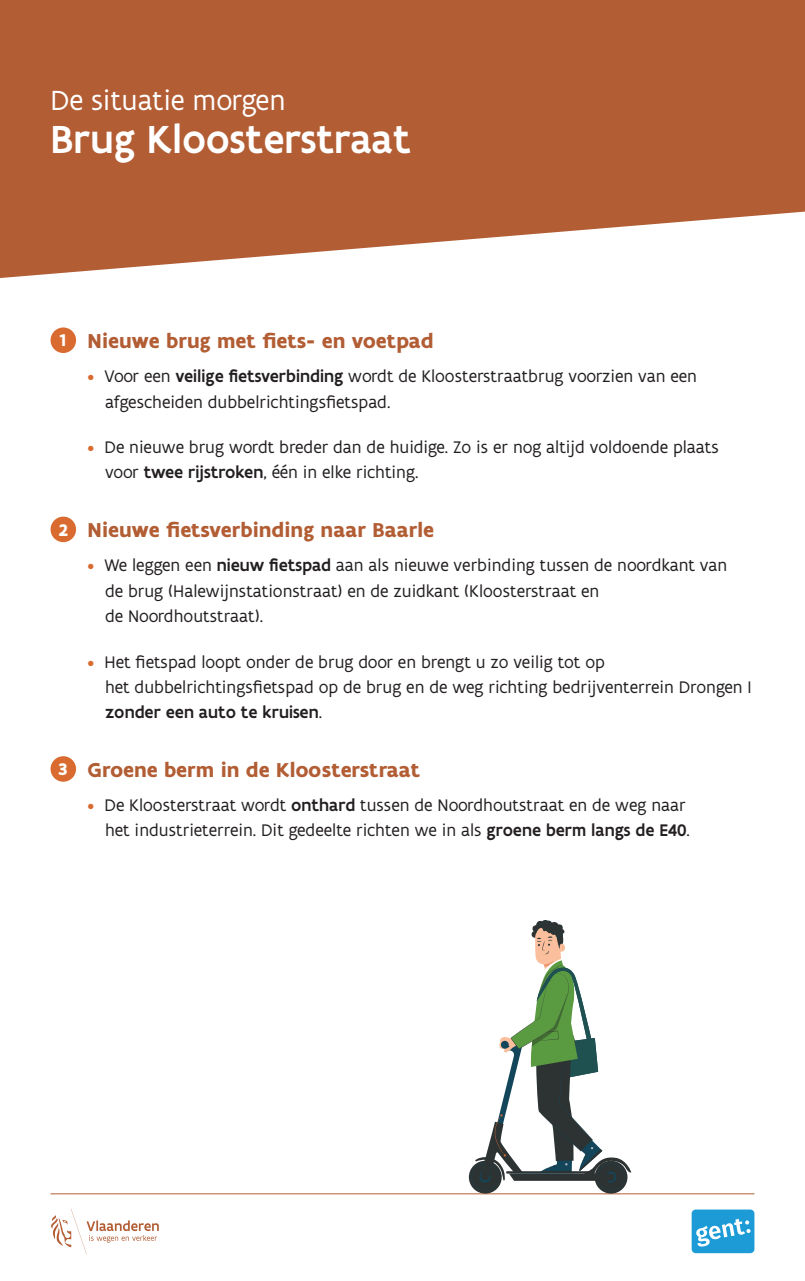
<style>
.page{position:relative;width:805px;height:1281px;background:#fff}
.page>*{position:absolute;margin:0;border:0;box-sizing:border-box;transform-origin:0 0}
.t1{font:500 42px "Flanders Art Sans";color:#fff}
.t2{font:29.7px "Flanders Art Sans";color:#fff}
.t3{font:700 21.6px "Flanders Art Sans";color:#b25d34}
.t4{font:18px/25.2px "Flanders Art Sans";color:#231f20}
.t5{font:700 18px "Flanders Art Sans";color:#fff}
.s1{color:#da6b30}
.s2{font-weight:500}
</style>
<div class="page">
<svg style="left:0;top:0;width:804px;height:278px;background:#bb704c"></svg>
<svg style="left:691px;top:1209px;width:63px;height:44px;background:#44acde"></svg>
<hr style="left:51px;top:1193px;width:703px;height:1px;background:#b25d34">
<svg style="left:51px;top:1209px;width:108px;height:45px"></svg>
<div style="left:51px;top:517px;width:25px;height:25px;background:#da6b30;border-radius:50%"></div>
<div style="left:51px;top:327px;width:25px;height:26px;background:#da6b30;border-radius:50%"></div>
<div style="left:51px;top:756px;width:25px;height:26px;background:#da6b30;border-radius:50%"></div>
<div style="left:594px;top:1160px;width:33px;height:33px;background:#2d3333;border-radius:50%"></div>
<svg style="left:469px;top:1160px;width:32px;height:33px"></svg>
<svg style="left:470px;top:920px;width:161px;height:272px"></svg>
<h2 class="t2" style="left:51px;top:82px;width:237px">De situatie morgen</h2>
<h1 class="t1" style="left:51px;top:113px;width:362px">Brug Kloosterstraat</h1>
<p class="t5" style="left:59px;top:329px;width:8px">1</p>
<p class="t5" style="left:58px;top:518px;width:11px">2</p>
<p class="t5" style="left:58px;top:758px;width:11px">3</p>
<p class="t3" style="left:88px;top:327px;width:347px">Nieuwe brug met fiets- en voetpad</p>
<p class="t4" style="left:105px;top:363px;width:593px;text-indent:-17px"><span class="s1">•</span> Voor een <span class="s2">veilige fietsverbinding</span> wordt de Kloosterstraatbrug voorzien van een afgescheiden dubbelrichtingsfietspad.</p>
<p class="t4" style="left:105px;top:434px;width:615px;text-indent:-17px"><span class="s1">•</span> De nieuwe brug wordt breder dan de huidige. Zo is er nog altijd voldoende plaats voor <span class="s2">twee rijstroken</span>, één in elke richting.</p>
<p class="t3" style="left:88px;top:516px;width:348px">Nieuwe fietsverbinding naar Baarle</p>
<p class="t4" style="left:105px;top:553px;width:623px;text-indent:-17px"><span class="s1">•</span> We leggen een <span class="s2">nieuw fietspad</span> aan als nieuwe verbinding tussen de noordkant van de brug (Halewijnstationstraat) en de zuidkant (Kloosterstraat en<br>de Noordhoutstraat).</p>
<p class="t4" style="left:105px;top:649px;width:648px;text-indent:-17px"><span class="s1">•</span> Het fietspad loopt onder de brug door en brengt u zo veilig tot op<br>het dubbelrichtingsfietspad op de brug en de weg richting bedrijventerrein Drongen I <span class="s2">zonder een auto te kruisen</span>.</p>
<p class="t3" style="left:88px;top:756px;width:334px">Groene berm in de Kloosterstraat</p>
<p class="t4" style="left:88px;top:792px;width:603px;text-align:right"><span class="s1">•</span> De Kloosterstraat wordt <span class="s2">onthard</span> tussen de Noordhoutstraat en de weg naar het industrieterrein. Dit gedeelte richten we in als <span class="s2">groene berm langs de E40</span>.</p>
</div>
